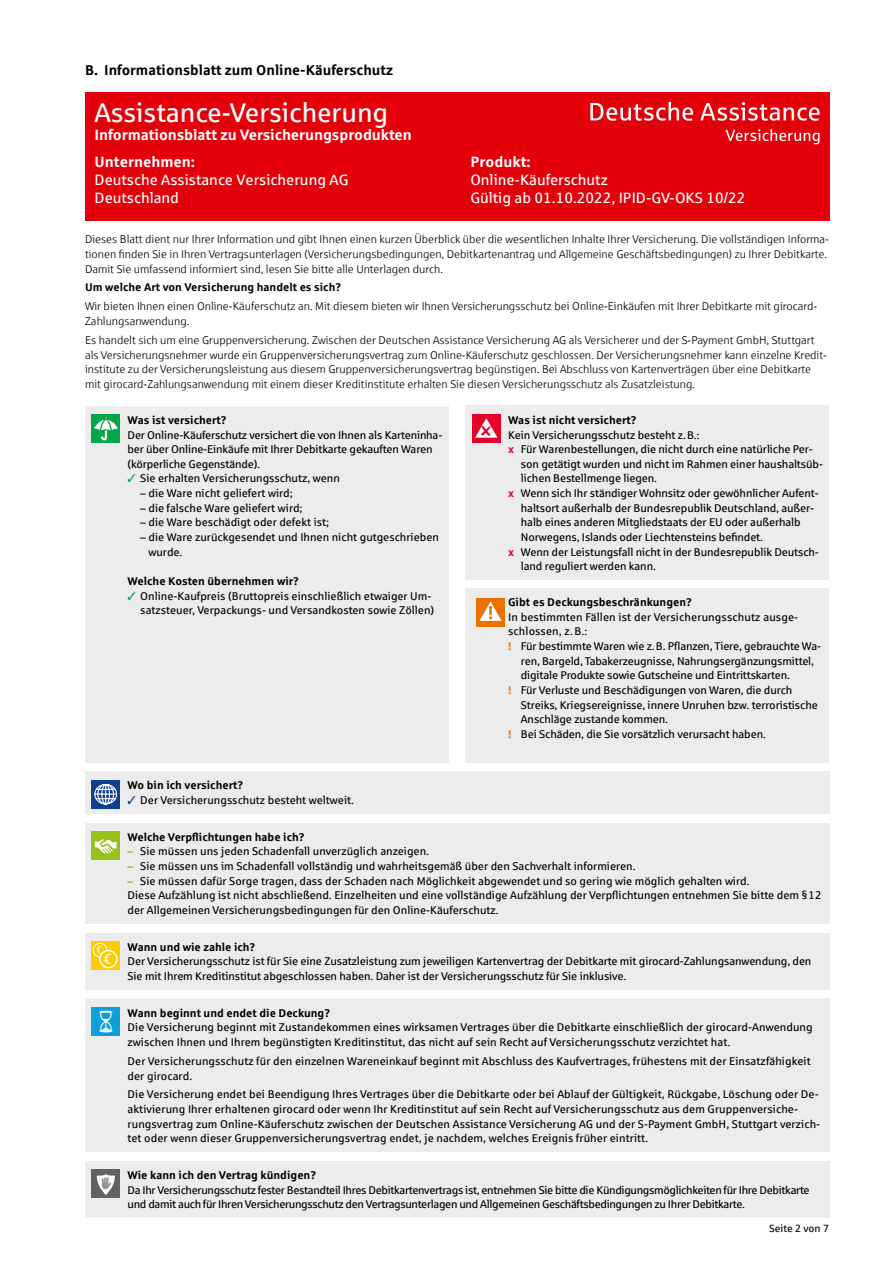
<style>
.page{position:relative;width:893px;height:1263px;background:#fff}
.page>*{position:absolute;margin:0;border:0;box-sizing:border-box;transform-origin:0 0}
.I_Headline_innen_N{font:27px "Sparkasse Rg";letter-spacing:-.005em;color:#fff}
.I_Headline_innen_N-2{font:15px/18px "Sparkasse Rg";color:#fff}
.I_Headline_innen_N-3{font:700 15px "Sparkasse Rg";letter-spacing:-.005em;color:#fff}
.Copy{font:700 14.25px "Sparkasse Rg";color:#000}
.Copy-2{font:11.25px/14.7px "Sparkasse Rg";letter-spacing:-.01em;color:#000}
.Copy-3{font:11.25px/14.7px "Sparkasse Lt";color:#000}
.Copy-4{font:700 11.25px "Sparkasse Rg";color:#000}
.Copy-5{font:11.25px/14.7px "Sparkasse Rg";letter-spacing:-.03em;color:#000}
.Copy-6{font:11.25px/14.7px "Sparkasse Rg";letter-spacing:.01em;color:#000}
.Body{font:10.5px "Sparkasse Rg";color:#000}
.s1{font-weight:700}
.s2{color:#00a649}
.s3{font-weight:700;color:#e4002b}
.s4{font-weight:700;color:#ee7100}
.s5{color:#0f3f93}
.s6{font-weight:700;color:#94c11a}
</style>
<div class="page">
<div style="left:85px;top:771px;width:744px;height:42px;background:#ececec"></div>
<div style="left:91px;top:780px;width:29px;height:28px;background:#0f3f93"></div>
<svg style="left:94px;top:783px;width:24px;height:22px"></svg>
<div style="left:85px;top:823px;width:744px;height:100px;background:#ececec"></div>
<div style="left:91px;top:831px;width:29px;height:29px;background:#94c11a"></div>
<svg style="left:95px;top:839px;width:22px;height:15px"></svg>
<div style="left:85px;top:933px;width:744px;height:56px;background:#ececec"></div>
<div style="left:91px;top:941px;width:29px;height:29px;background:#fc0"></div>
<div style="left:93px;top:943px;width:14px;height:14px;border:1px solid #fff;border-radius:50%"></div>
<svg style="left:100px;top:950px;width:17px;height:17px"></svg>
<div style="left:99px;top:950px;width:19px;height:18px;border:1px solid #fff;border-radius:50%"></div>
<svg style="left:95px;top:945px;width:18px;height:20px"></svg>
<div style="left:85px;top:999px;width:744px;height:153px;background:#ececec"></div>
<div style="left:91px;top:1007px;width:29px;height:29px;background:#0c9fda"></div>
<svg style="left:99px;top:1011px;width:13px;height:21px"></svg>
<div style="left:85px;top:1161px;width:744px;height:57px;background:#ececec"></div>
<div style="left:91px;top:1170px;width:29px;height:28px;background:#626261"></div>
<svg style="left:97px;top:1174px;width:18px;height:21px"></svg>
<div style="left:85px;top:92px;width:744px;height:129px;background:#e3000b"></div>
<div style="left:85px;top:406px;width:364px;height:356px;background:#ececec"></div>
<div style="left:91px;top:414px;width:29px;height:29px;background:#00a649"></div>
<svg style="left:94px;top:416px;width:24px;height:25px"></svg>
<div style="left:466px;top:406px;width:363px;height:174px;background:#ececec"></div>
<div style="left:472px;top:414px;width:29px;height:29px;background:#e4002b"></div>
<svg style="left:475px;top:418px;width:22px;height:20px"></svg>
<div style="left:466px;top:588px;width:363px;height:174px;background:#ececec"></div>
<div style="left:476px;top:598px;width:29px;height:28px;background:#ee7100"></div>
<svg style="left:479px;top:602px;width:23px;height:19px"></svg>
<svg style="left:590px;top:102px;width:103px;height:19px"></svg>
<svg style="left:700px;top:102px;width:120px;height:19px"></svg>
<svg style="left:726px;top:129px;width:94px;height:15px"></svg>
<p class="Copy" style="left:85px;top:60px;width:309px">B. Informationsblatt zum Online-Käuferschutz</p>
<p class="I_Headline_innen_N" style="left:95px;top:96px;width:295px">Assistance-Versicherung</p>
<p class="I_Headline_innen_N-3" style="left:95px;top:125px;width:319px">Informationsblatt zu Versicherungsprodukten</p>
<p class="I_Headline_innen_N-2" style="left:95px;top:152px;width:255px"><span class="s1">Unternehmen:<br></span>Deutsche Assistance Versicherung AG</p>
<p class="I_Headline_innen_N-2" style="left:95px;top:188px;width:86px">Deutschland</p>
<p class="I_Headline_innen_N-3" style="left:470px;top:152px;width:62px">Produkt:</p>
<p class="I_Headline_innen_N-2" style="left:470px;top:171px;width:139px">Online-Käuferschutz</p>
<p class="I_Headline_innen_N-2" style="left:470px;top:189px;width:276px">Gültig ab 01.10.2022, IPID-GV-OKS 10/22</p>
<p class="Copy-3" style="left:85px;top:232px;width:746px">Dieses Blatt dient nur Ihrer Information und gibt Ihnen einen kurzen Überblick über die wesentlichen Inhalte Ihrer Versicherung. Die vollständigen Informa&shy;tionen finden Sie in Ihren Vertragsunterlagen (Versicherungsbedingungen, Debitkartenantrag und Allgemeine Geschäftsbedingungen) zu Ihrer Debitkarte.<br>Damit Sie umfassend informiert sind, lesen Sie bitte alle Unterlagen durch.</p>
<p class="Copy-4" style="left:85px;top:280px;width:258px">Um welche Art von Versicherung handelt es sich?</p>
<p class="Copy-3" style="left:85px;top:299px;width:734px">Wir bieten Ihnen einen Online-Käuferschutz an. Mit diesem bieten wir Ihnen Versicherungsschutz bei Online-Einkäufen mit Ihrer Debitkarte mit girocard-<br>Zahlungsanwendung.</p>
<p class="Copy-3" style="left:85px;top:332px;width:743px">Es handelt sich um eine Gruppenversicherung. Zwischen der Deutschen Assistance Versicherung AG als Versicherer und der S-Payment GmbH, Stuttgart als Versicherungsnehmer wurde ein Gruppenversicherungsvertrag zum Online-Käuferschutz geschlossen. Der Versicherungsnehmer kann einzelne Kredit&shy;institute zu der Versicherungsleistung aus diesem Gruppenversicherungsvertrag begünstigen. Bei Abschluss von Kartenverträgen über eine Debitkarte mit girocard-Zahlungsanwendung mit einem dieser Kreditinstitute erhalten Sie diesen Versicherungsschutz als Zusatzleistung.</p>
<p class="Copy-4" style="left:127px;top:413px;width:101px">Was ist versichert?</p>
<p class="Copy-2" style="left:128px;top:427px;width:316px">Der Online-Käuferschutz versichert die von Ihnen als Karteninha&shy;ber über Online-Einkäufe mit Ihrer Debitkarte gekauften Waren (körperliche Gegenstände).</p>
<p class="Copy-2" style="left:128px;top:471px;width:214px"><span class="s2">✓</span> Sie erhalten Versicherungsschutz, wenn</p>
<p class="Copy-2" style="left:140px;top:485px;width:154px">– die Ware nicht geliefert wird;</p>
<p class="Copy-2" style="left:140px;top:500px;width:164px">– die falsche Ware geliefert wird;</p>
<p class="Copy-2" style="left:140px;top:515px;width:190px">– die Ware beschädigt oder defekt ist;</p>
<p class="Copy-2" style="left:149px;top:529px;width:292px;text-indent:-8px">– die Ware zurückgesendet und Ihnen nicht gutgeschrieben wurde.</p>
<p class="Copy-4" style="left:128px;top:574px;width:173px">Welche Kosten übernehmen wir?</p>
<p class="Copy-2" style="left:128px;top:588px;width:308px;text-align:right"><span class="s2">✓</span> Online-Kaufpreis (Bruttopreis einschließlich etwaiger Um&shy;satzsteuer, Verpackungs- und Versandkosten sowie Zöllen)</p>
<p class="Copy-4" style="left:508px;top:413px;width:130px">Was ist nicht versichert?</p>
<p class="Copy-2" style="left:508px;top:427px;width:193px">Kein Versicherungsschutz besteht z.B.:</p>
<p class="Copy-2" style="left:521px;top:442px;width:304px;text-indent:-13px"><span class="s3">x</span> Für Warenbestellungen, die nicht durch eine natürliche Per&shy;son getätigt wurden und nicht im Rahmen einer haushaltsüb&shy;lichen Bestellmenge liegen.</p>
<p class="Copy-2" style="left:521px;top:485px;width:299px;text-indent:-13px"><span class="s3">x</span> Wenn sich Ihr ständiger Wohnsitz oder gewöhnlicher Aufent&shy;haltsort außerhalb der Bundesrepublik Deutschland, außer&shy;halb eines anderen Mitgliedstaats der EU oder außerhalb Norwegens, Islands oder Liechtensteins befindet.</p>
<p class="Copy-2" style="left:521px;top:544px;width:300px;text-indent:-13px"><span class="s3">x</span> Wenn der Leistungsfall nicht in der Bundesrepublik Deutsch&shy;land reguliert werden kann.</p>
<p class="Copy-4" style="left:508px;top:595px;width:185px">Gibt es Deckungsbeschränkungen?</p>
<p class="Copy-6" style="left:508px;top:609px;width:292px">In bestimmten Fällen ist der Versicherungsschutz ausge&shy;schlossen, z.B.:</p>
<p class="Copy-2" style="left:521px;top:638px;width:302px;text-indent:-13px"><span class="s4">!</span> Für bestimmte Waren wie z.B. Pflanzen, Tiere, gebrauchte Wa&shy;ren, Bargeld, Tabakerzeugnisse, Nahrungsergänzungsmittel, digitale Produkte sowie Gutscheine und Eintrittskarten.</p>
<p class="Copy-2" style="left:521px;top:682px;width:298px;text-indent:-13px"><span class="s4">!</span> Für Verluste und Beschädigungen von Waren, die durch<br>Streiks, Kriegsereignisse, innere Unruhen bzw. terroristische<br>Anschläge zustande kommen.</p>
<p class="Copy-2" style="left:508px;top:726px;width:259px"><span class="s4">!</span> Bei Schäden, die Sie vorsätzlich verursacht haben.</p>
<p class="Copy-4" style="left:127px;top:778px;width:117px">Wo bin ich versichert?</p>
<p class="Copy-2" style="left:128px;top:792px;width:228px"><span class="s5">✓</span> Der Versicherungsschutz besteht weltweit.</p>
<p class="Copy-4" style="left:127px;top:830px;width:179px">Welche Verpflichtungen habe ich?</p>
<p class="Copy-2" style="left:128px;top:844px;width:303px"><span class="s6">–</span> Sie müssen uns jeden Schadenfall unverzüglich anzeigen.</p>
<p class="Copy-2" style="left:128px;top:858px;width:510px"><span class="s6">–</span> Sie müssen uns im Schadenfall vollständig und wahrheitsgemäß über den Sachverhalt informieren.</p>
<p class="Copy-2" style="left:128px;top:873px;width:623px"><span class="s6">–</span> Sie müssen dafür Sorge tragen, dass der Schaden nach Möglichkeit abgewendet und so gering wie möglich gehalten wird.</p>
<p class="Copy-2" style="left:128px;top:888px;width:695px">Diese Aufzählung ist nicht abschließend. Einzelheiten und eine vollständige Aufzählung der Verpflichtungen entnehmen Sie bitte dem §12 der Allgemeinen Versicherungsbedingungen für den Online-Käuferschutz.</p>
<p class="Copy-4" style="left:127px;top:939px;width:130px">Wann und wie zahle ich?</p>
<p class="Copy-2" style="left:128px;top:954px;width:685px">Der Versicherungsschutz ist für Sie eine Zusatzleistung zum jeweiligen Kartenvertrag der Debitkarte mit girocard-Zahlungsanwendung, den<br>Sie mit Ihrem Kreditinstitut abgeschlossen haben. Daher ist der Versicherungsschutz für Sie inklusive.</p>
<p class="Copy-4" style="left:127px;top:1005px;width:204px">Wann beginnt und endet die Deckung?</p>
<p class="Copy-2" style="left:128px;top:1020px;width:687px">Die Versicherung beginnt mit Zustandekommen eines wirksamen Vertrages über die Debitkarte einschließlich der girocard-Anwendung zwischen Ihnen und Ihrem begünstigten Kreditinstitut, das nicht auf sein Recht auf Versicherungsschutz verzichtet hat.</p>
<p class="Copy-2" style="left:128px;top:1053px;width:685px">Der Versicherungsschutz für den einzelnen Wareneinkauf beginnt mit Abschluss des Kaufvertrages, frühestens mit der Einsatzfähigkeit der girocard.</p>
<p class="Copy-2" style="left:128px;top:1087px;width:694px">Die Versicherung endet bei Beendigung Ihres Vertrages über die Debitkarte oder bei Ablauf der Gültigkeit, Rückgabe, Löschung oder De&shy;aktivierung Ihrer erhaltenen girocard oder wenn Ihr Kreditinstitut auf sein Recht auf Versicherungsschutz aus dem Gruppenversiche&shy;rungsvertrag zum Online-Käuferschutz zwischen der Deutschen Assistance Versicherung AG und der S-Payment GmbH, Stuttgart verzich&shy;tet oder wenn dieser Gruppenversicherungsvertrag endet, je nachdem, welches Ereignis früher eintritt.</p>
<p class="Copy-4" style="left:127px;top:1168px;width:190px">Wie kann ich den Vertrag kündigen?</p>
<p class="Copy-5" style="left:128px;top:1182px;width:683px">Da Ihr Versicherungsschutz fester Bestandteil Ihres Debitkartenvertrags ist, entnehmen Sie bitte die Kündigungsmöglichkeiten für Ihre Debitkarte und damit auch für Ihren Versicherungsschutz den Vertragsunterlagen und Allgemeinen Geschäftsbedingungen zu Ihrer Debitkarte.</p>
<p class="Body" style="left:769px;top:1222px;width:61px">Seite 2 von 7</p>
</div>
